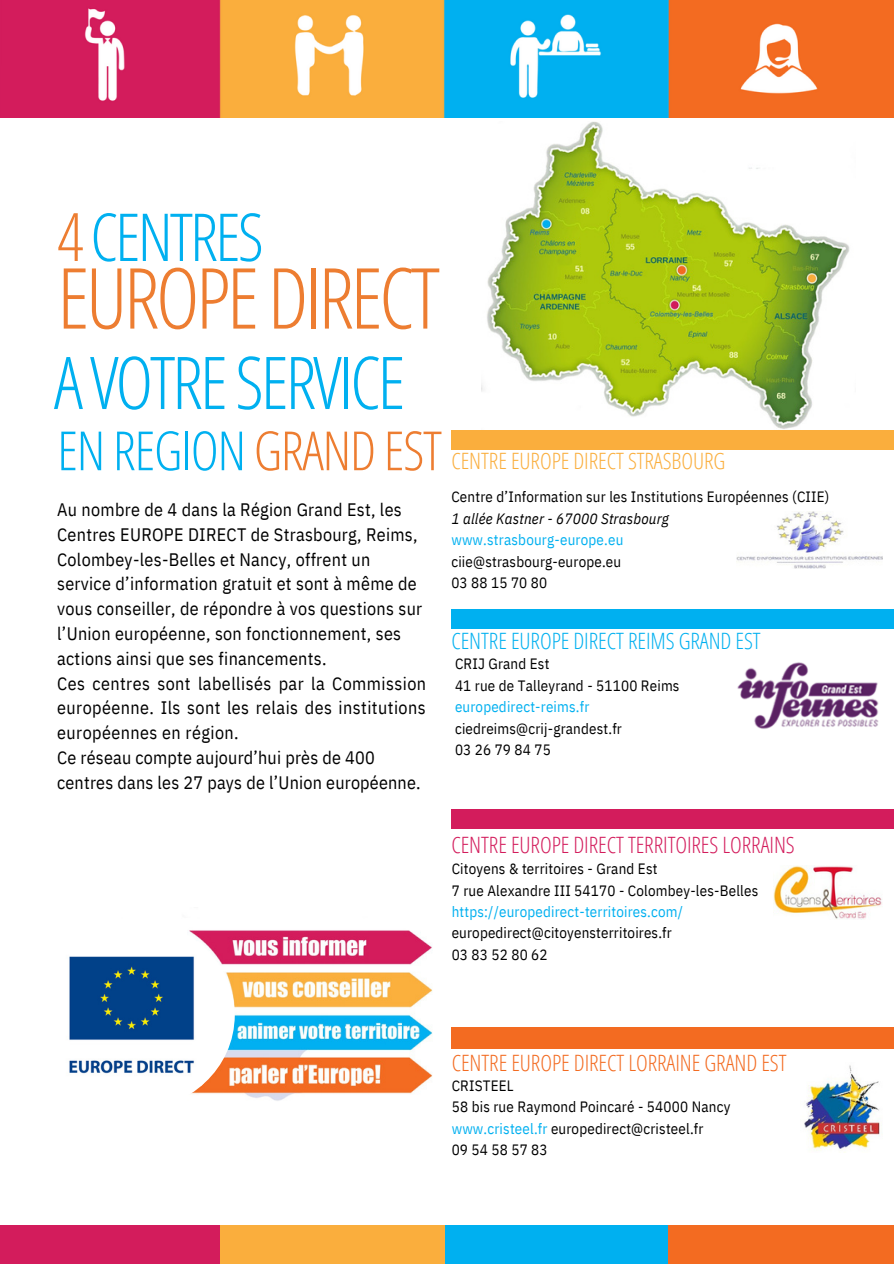
<style>
.page{position:relative;width:894px;height:1264px;background:#fff}
.page>*{position:absolute;margin:0;border:0;box-sizing:border-box;transform-origin:0 0}
.t1{font:300 84.15px "Open Sans Condensed";letter-spacing:-.045em;color:#ed7d31}
.t2{font:300 72.75px "Open Sans Condensed";letter-spacing:-.045em;color:#00b0f0}
.t3{font:300 66.15px "Open Sans Condensed";letter-spacing:-.045em;color:#00b0f0}
.t4{font:300 54px "Open Sans Condensed";letter-spacing:-.025em;color:#00b0f0}
.t5{font:300 22.5px "Open Sans Condensed";letter-spacing:-.005em;color:#d31c5c}
.t6{font:300 22.5px "Open Sans Condensed";letter-spacing:-.005em;color:#f36b21}
.t7{font:300 22.5px "Open Sans Condensed";letter-spacing:-.005em;color:#00b0f0}
.t8{font:300 22.5px "Open Sans Condensed";letter-spacing:-.005em;color:#faae3d}
.t9{font:18px/24.8px "IBM Plex Sans Cond";letter-spacing:.015em;color:#000}
.t10{font:15px/21.5px "IBM Plex Sans Cond";letter-spacing:.01em;color:#000}
.t11{font:15px "IBM Plex Sans Cond";letter-spacing:.015em;color:#00b0f0}
.s1{color:#ed7d31}
.s2{font-style:italic}
.s3{color:#00b0f0}
</style>
<div class="page">
<div style="left:451px;top:609px;width:442px;height:19px;background:#00b0f0"></div>
<div style="left:0;top:1224px;width:220px;height:39px;background:#d31c5c"></div>
<div style="left:219px;top:1224px;width:226px;height:39px;background:#faae3d"></div>
<div style="left:445px;top:1224px;width:223px;height:39px;background:#00b0f0"></div>
<div style="left:668px;top:1224px;width:225px;height:39px;background:#f36b21"></div>
<img style="left:189px;top:930px;width:269px;height:171px">
<img style="left:804px;top:1065px;width:76px;height:86px">
<img style="left:0;top:0;width:893px;height:118px">
<img style="left:481px;top:122px;width:369px;height:307px">
<div style="left:451px;top:430px;width:442px;height:19px;background:#faae3d"></div>
<img style="left:773px;top:865px;width:109px;height:54px">
<div style="left:451px;top:809px;width:442px;height:19px;background:#d31c5c"></div>
<div style="left:451px;top:1026px;width:442px;height:22px;background:#f36b21"></div>
<img style="left:736px;top:511px;width:146px;height:57px">
<img style="left:737px;top:662px;width:142px;height:67px">
<div style="left:32px;top:920px;width:203px;height:190px;background:#fff;border-radius:50%"></div>
<img style="left:59px;top:941px;width:146px;height:146px;border-radius:9px">
<p class="t3" style="left:57px;top:190px;width:208px"><span class="s1">4</span>CENTRES</p>
<p class="t1" style="left:57px;top:239px;width:384px">EUROPEDIRECT</p>
<p class="t2" style="left:54px;top:331px;width:353px">AVOTRESERVICE</p>
<p class="t4" style="left:57px;top:412px;width:386px">EN REGION <span class="s1">GRAND EST</span></p>
<p class="t9" style="left:57px;top:497px;width:366px">Au nombre de 4 dans la Région Grand Est, les Centres EUROPE DIRECT de Strasbourg, Reims, Colombey-les-Belles et Nancy, offrent un service d’information gratuit et sont à même de vous conseiller, de répondre à vos questions sur l’Union européenne, son fonctionnement, ses actions ainsi que ses financements.</p>
<p class="t9" style="left:57px;top:670px;width:370px;text-align:justify">Ces centres sont labellisés par la Commission européenne. Ils sont les relais des institutions européennes en région.</p>
<p class="t9" style="left:57px;top:744px;width:365px">Ce réseau compte aujourd’hui près de 400 centres dans les 27 pays de l’Union européenne.</p>
<p class="t8" style="left:451px;top:444px;width:275px">CENTRE EUROPE DIRECT STRASBOURG</p>
<p class="t10" style="left:451px;top:486px;width:379px">Centre d’Information sur les Institutions Européennes (CIIE)<br><span class="s2">1 allée Kastner - 67000 Strasbourg</span></p>
<p class="t11" style="left:451px;top:530px;width:173px">www.strasbourg-europe.eu</p>
<p class="t10" style="left:451px;top:550px;width:171px">ciie@strasbourg-europe.eu</p>
<p class="t10" style="left:451px;top:571px;width:97px">03 88 15 70 80</p>
<p class="t7" style="left:451px;top:624px;width:311px">CENTRE EUROPE DIRECT REIMS GRAND EST</p>
<p class="t10" style="left:455px;top:653px;width:96px">CRIJ Grand Est</p>
<p class="t10" style="left:455px;top:674px;width:226px">41 rue de Talleyrand - 51100 Reims <span class="s3">europedirect-reims.fr</span></p>
<p class="t10" style="left:455px;top:717px;width:168px">ciedreims@crij-grandest.fr</p>
<p class="t10" style="left:455px;top:738px;width:97px">03 26 79 84 75</p>
<p class="t5" style="left:451px;top:829px;width:345px">CENTRE EUROPE DIRECT TERRITOIRES LORRAINS</p>
<p class="t10" style="left:451px;top:857px;width:207px">Citoyens &amp; territoires - Grand Est</p>
<p class="t10" style="left:451px;top:879px;width:308px">7 rue Alexandre III 54170 - Colombey-les-Belles <span class="s3">https://europedirect-territoires.com/</span></p>
<p class="t10" style="left:451px;top:922px;width:221px">europedirect@citoyensterritoires.fr</p>
<p class="t10" style="left:451px;top:943px;width:97px">03 83 52 80 62</p>
<p class="t6" style="left:451px;top:1046px;width:336px">CENTRE EUROPE DIRECT LORRAINE GRAND EST</p>
<p class="t10" style="left:451px;top:1074px;width:63px">CRISTEEL</p>
<p class="t10" style="left:451px;top:1096px;width:280px">58 bis rue Raymond Poincaré - 54000 Nancy</p>
<p class="t10" style="left:451px;top:1117px;width:253px"><span class="s3">www.cristeel.fr</span> europedirect@cristeel.fr</p>
<p class="t10" style="left:451px;top:1138px;width:97px">09 54 58 57 83</p>
</div>
